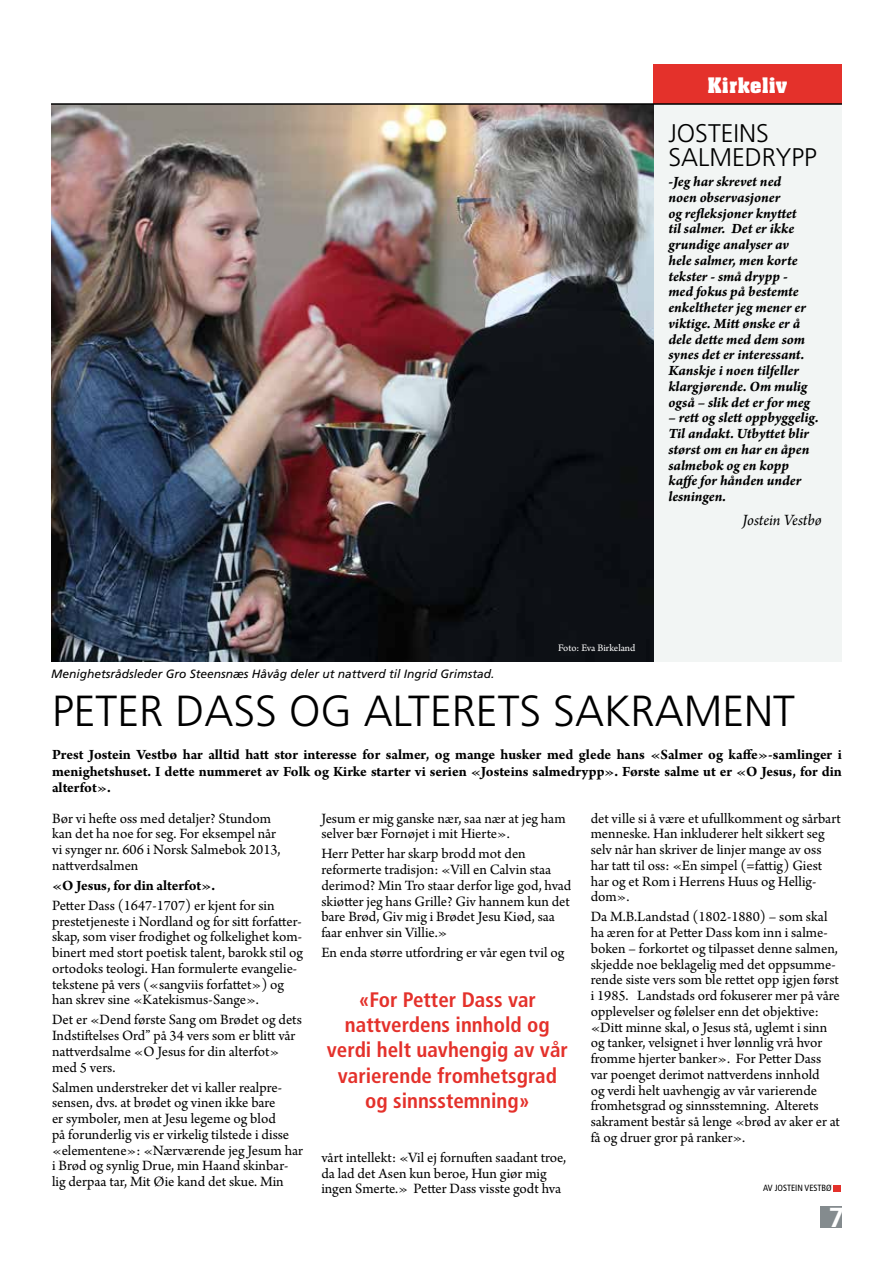
<style>
.page{position:relative;width:893px;height:1263px;background:#fff}
.page>*{position:absolute;margin:0;border:0;box-sizing:border-box;transform-origin:0 0}
.t1{font:300 43.5px "Frutiger";color:#000}
.t2{font:700 27.45px "Frutiger";color:#fff}
.t3{font:300 25.5px/24px "Frutiger";color:#000}
.t4{font:700 condensed 21px/25.2px "Frutiger";color:#e4312b;text-align:center}
.t5{font:700 21px "Aachen BT";color:#fff}
.t6{font:italic 16.5px "Arno Pro";letter-spacing:-.005em;color:#000}
.t7{font:15px/15.8px "Arno Pro";letter-spacing:-.005em;color:#000}
.t8{font:15px/15.8px "Arno Pro Bold Italic Sm Text";letter-spacing:-.005em;color:#000}
.t9{font:700 15px/16.5px "Arno Pro";color:#000;text-align:justify}
.t10{font:italic 12px "Frutiger";color:#000}
.t11{font:10.5px "Arno Pro";letter-spacing:-.005em;color:#fff}
.t12{font:condensed 9px "Frutiger";color:#000}
</style>
<div class="page">
<div style="left:653px;top:105px;width:189px;height:557px;background:#f2f5f4"></div>
<img style="left:51px;top:105px;width:602px;height:557px">
<div style="left:653px;top:64px;width:189px;height:40px;background:#e4312b"></div>
<hr style="left:51px;top:103px;width:791px;height:2px;background:#000">
<div style="left:833px;top:1185px;width:8px;height:6px;background:#e4312b"></div>
<div style="left:821px;top:1206px;width:21px;height:22px;background:#848b8e"></div>
<h3 class="t5" style="left:708px;top:72px;width:81px">Kirkeliv</h3>
<p class="t10" style="left:51px;top:667px;width:445px">Menighetsrådsleder Gro Steensnæs Håvåg deler ut nattverd til Ingrid Grimstad.</p>
<h3 class="t3" style="left:668px;top:121px;width:150px">JOSTEINS<br>SALMEDRYPP</h3>
<p class="t8" style="left:668px;top:174px;width:143px">-Jeg har skrevet ned noen observasjoner<br>og refleksjoner knyttet til salmer. Det er ikke grundige analyser av hele salmer, men korte tekster - små drypp - med fokus på bestemte enkeltheter jeg mener er viktige. Mitt ønske er å dele dette med dem som synes det er interessant.<br>Kanskje i noen tilfeller klargjørende. Om mulig også – slik det er for meg</p>
<p class="t8" style="left:668px;top:410px;width:152px">– rett og slett oppbyggelig.<br>Til andakt. Utbyttet blir størst om en har en åpen salmebok og en kopp kaffe for hånden under lesningen.</p>
<p class="t6" style="left:743px;top:510px;width:81px">Jostein Vestbø</p>
<p class="t11" style="left:558px;top:642px;width:79px">Foto: Eva Birkeland</p>
<h1 class="t1" style="left:52px;top:686px;width:744px">PETER DASS OG ALTERETS SAKRAMENT</h1>
<p class="t9" style="left:52px;top:747px;width:791px">Prest Jostein Vestbø har alltid hatt stor interesse for salmer, og mange husker med glede hans «Salmer og kaffe»-samlinger i menighetshuset. I dette nummeret av Folk og Kirke starter vi serien «Josteins salmedrypp». Første salme ut er «O Jesus, for din alterfot».</p>
<p class="t7" style="left:52px;top:811px;width:230px">Bør vi hefte oss med detaljer? Stundom kan det ha noe for seg. For eksempel når vi synger nr. 606 i Norsk Salmebok 2013, nattverdsalmen</p>
<p class="t9" style="left:52px;top:878px;width:165px">«O Jesus, for din alterfot».</p>
<p class="t7" style="left:52px;top:898px;width:253px">Petter Dass (1647-1707) er kjent for sin prestetjeneste i Nordland og for sitt forfatter&shy;skap, som viser frodighet og folkelighet kom&shy;binert med stort poetisk talent, barokk stil og ortodoks teologi. Han formulerte evangelie&shy;tekstene på vers («sangviis forfattet») og han skrev sine «Katekismus-Sange».</p>
<p class="t7" style="left:52px;top:1013px;width:251px">Det er «Dend første Sang om Brødet og dets Indstiftelses Ord” på 34 vers som er blitt vår nattverdsalme «O Jesus for din alterfot» med 5 vers.</p>
<p class="t7" style="left:52px;top:1080px;width:252px">Salmen understreker det vi kaller realpre&shy;sensen, dvs. at brødet og vinen ikke bare<br>er symboler, men at Jesu legeme og blod<br>på forunderlig vis er virkelig tilstede i disse «elementene»: «Nærværende jeg Jesum har i Brød og synlig Drue, min Haand skinbar&shy;lig derpaa tar, Mit Øie kand det skue. Min</p>
<p class="t7" style="left:321px;top:811px;width:246px">Jesum er mig ganske nær, saa nær at jeg ham selver bær Fornøjet i mit Hierte».</p>
<p class="t7" style="left:321px;top:847px;width:251px">Herr Petter har skarp brodd mot den reformerte tradisjon: «Vill en Calvin staa derimod? Min Tro staar derfor lige god, hvad skiøtter jeg hans Grille? Giv hannem kun det bare Brød, Giv mig i Brødet Jesu Kiød, saa faar enhver sin Villie.»</p>
<p class="t7" style="left:321px;top:945px;width:245px">En enda større utfordring er vår egen tvil og</p>
<h3 class="t4" style="left:327px;top:987px;width:243px">«For Petter Dass var nattverdens innhold og verdi helt uavhengig av vår varierende fromhetsgrad og sinnsstemning»</h3>
<p class="t7" style="left:321px;top:1150px;width:246px">vårt intellekt: «Vil ej fornuften saadant troe, da lad det Asen kun beroe, Hun giør mig ingen Smerte.» Petter Dass visste godt hva</p>
<p class="t7" style="left:591px;top:811px;width:252px">det ville si å være et ufullkomment og sårbart menneske. Han inkluderer helt sikkert seg selv når han skriver de linjer mange av oss har tatt til oss: «En simpel (=fattig) Giest har og et Rom i Herrens Huus og Hellig&shy;dom».</p>
<p class="t7" style="left:591px;top:910px;width:251px">Da M.B.Landstad (1802-1880) – som skal ha æren for at Petter Dass kom inn i salme&shy;boken – forkortet og tilpasset denne salmen, skjedde noe beklagelig med det oppsumme&shy;rende siste vers som ble rettet opp igjen først i 1985. Landstads ord fokuserer mer på våre opplevelser og følelser enn det objektive: «Ditt minne skal, o Jesus stå, uglemt i sinn og tanker, velsignet i hver lønnlig vrå hvor fromme hjerter banker». For Petter Dass var poenget derimot nattverdens innhold<br>og verdi helt uavhengig av vår varierende fromhetsgrad og sinnsstemning. Alterets sakrament består så lenge «brød av aker er at få og druer gror på ranker».</p>
<p class="t12" style="left:763px;top:1183px;width:70px">AV JOSTEIN VESTBØ</p>
<h2 class="t2" style="left:829px;top:1201px;width:17px">7</h2>
</div>
